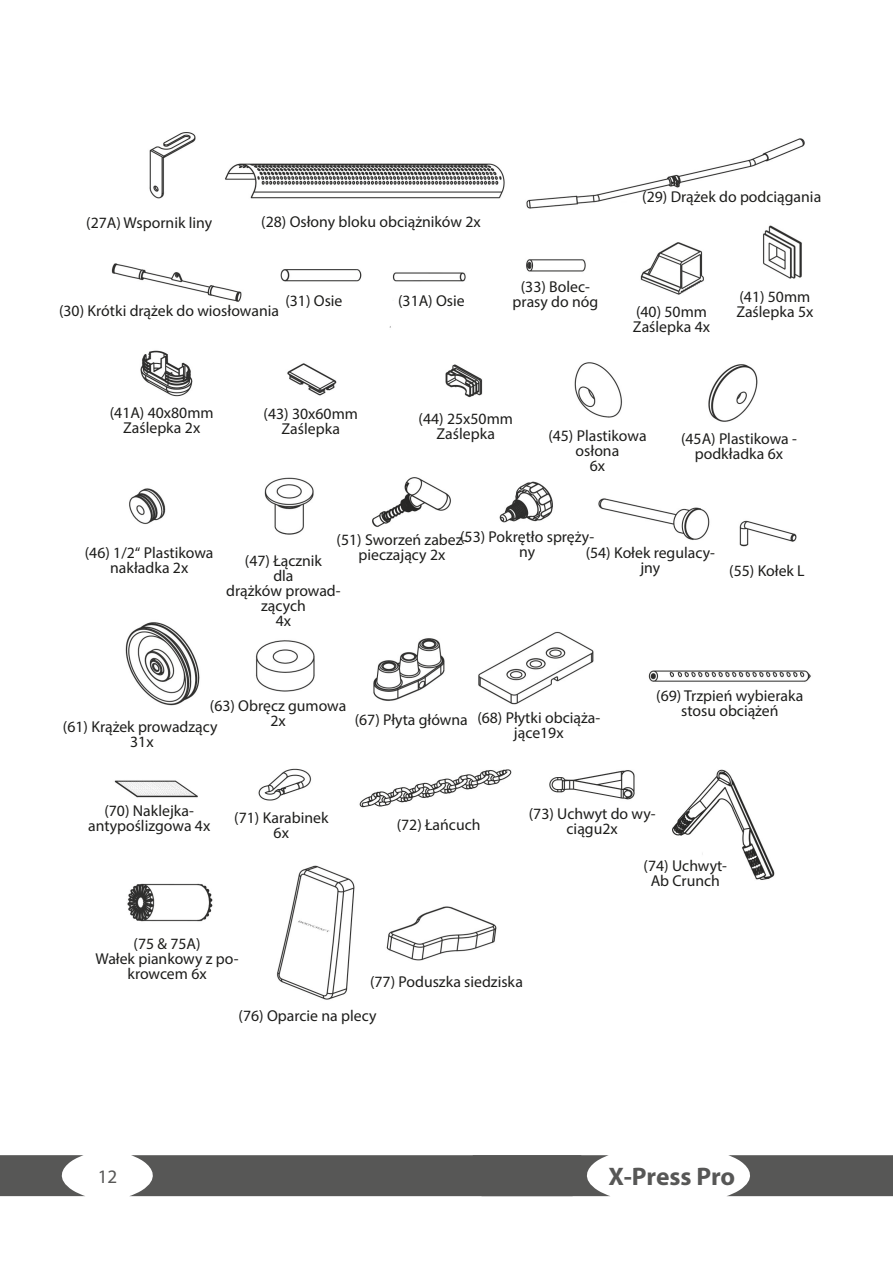
<style>
.page{position:relative;width:893px;height:1263px;background:#fff}
.page>*{position:absolute;margin:0;border:0;box-sizing:border-box;transform-origin:0 0}
.t1{font:700 25.5px "Myriad Pro";letter-spacing:-.005em;color:#575756}
.t2{font:19.05px "Myriad Pro";color:#575756}
.t3{font:15.75px/15px "Myriad Pro";color:#1d1d1b;text-align:center}
</style>
<div class="page">
<img style="left:111px;top:132px;width:700px;height:868px">
<svg style="left:0;top:1155px;width:85px;height:41px"></svg>
<svg style="left:130px;top:1155px;width:480px;height:41px;background:#626261"></svg>
<svg style="left:727px;top:1155px;width:166px;height:41px;background:#686867"></svg>
<p class="t3" style="left:86px;top:215px;width:127px">(27A) Wspornik liny</p>
<p class="t3" style="left:261px;top:214px;width:221px">(28) Osłony bloku obciążników 2x</p>
<p class="t3" style="left:59px;top:303px;width:221px">(30) Krótki drążek do wiosłowania</p>
<p class="t3" style="left:285px;top:293px;width:59px">(31) Osie</p>
<p class="t3" style="left:398px;top:293px;width:68px">(31A) Osie</p>
<p class="t3" style="left:521px;top:279px;width:71px">(33) Bolec-</p>
<p class="t3" style="left:513px;top:294px;width:87px">prasy do nóg</p>
<p class="t3" style="left:642px;top:188px;width:180px">(29) Drążek do podciągania</p>
<p class="t3" style="left:636px;top:304px;width:72px">(40) 50mm</p>
<p class="t3" style="left:633px;top:319px;width:79px">Zaślepka 4x</p>
<p class="t3" style="left:739px;top:289px;width:72px">(41) 50mm</p>
<p class="t3" style="left:736px;top:304px;width:79px">Zaślepka 5x</p>
<p class="t3" style="left:110px;top:405px;width:105px">(41A) 40x80mm</p>
<p class="t3" style="left:123px;top:420px;width:79px">Zaślepka 2x</p>
<p class="t3" style="left:264px;top:406px;width:96px">(43) 30x60mm</p>
<p class="t3" style="left:282px;top:421px;width:60px">Zaślepka</p>
<p class="t3" style="left:419px;top:411px;width:96px">(44) 25x50mm</p>
<p class="t3" style="left:437px;top:426px;width:60px">Zaślepka</p>
<p class="t3" style="left:548px;top:428px;width:100px">(45) Plastikowa</p>
<p class="t3" style="left:576px;top:443px;width:45px">osłona</p>
<p class="t3" style="left:590px;top:458px;width:17px">6x</p>
<p class="t3" style="left:681px;top:430px;width:117px">(45A) Plastikowa -</p>
<p class="t3" style="left:695px;top:445px;width:90px">podkładka 6x</p>
<p class="t3" style="left:460px;top:529px;width:136px">(53) Pokrętło spręży&shy;ny</p>
<p class="t3" style="left:337px;top:532px;width:132px">(51) Sworzeń zabez&shy;pieczający 2x</p>
<p class="t3" style="left:586px;top:544px;width:131px">(54) Kołek regulacy&shy;jny</p>
<p class="t3" style="left:85px;top:545px;width:130px">(46) 1/2“ Plastikowa nakładka 2x</p>
<p class="t3" style="left:245px;top:553px;width:79px">(47) Łącznik</p>
<p class="t3" style="left:273px;top:568px;width:22px">dla</p>
<p class="t3" style="left:226px;top:583px;width:116px">drążków prowad&shy;zących</p>
<p class="t3" style="left:276px;top:613px;width:17px">4x</p>
<p class="t3" style="left:729px;top:563px;width:77px">(55) Kołek L</p>
<p class="t3" style="left:210px;top:698px;width:138px">(63) Obręcz gumowa</p>
<p class="t3" style="left:270px;top:713px;width:17px">2x</p>
<p class="t3" style="left:355px;top:711px;width:115px">(67) Płyta główna</p>
<p class="t3" style="left:477px;top:710px;width:124px">(68) Płytki obciąża&shy;jące19x</p>
<p class="t3" style="left:63px;top:719px;width:156px">(61) Krążek prowadzący</p>
<p class="t3" style="left:130px;top:734px;width:25px">31x</p>
<p class="t3" style="left:656px;top:688px;width:149px">(69) Trzpień wybieraka stosu obciążeń</p>
<p class="t3" style="left:104px;top:803px;width:91px">(70) Naklejka-</p>
<p class="t3" style="left:88px;top:818px;width:124px">antypoślizgowa 4x</p>
<p class="t3" style="left:234px;top:810px;width:96px">(71) Karabinek</p>
<p class="t3" style="left:274px;top:825px;width:17px">6x</p>
<p class="t3" style="left:134px;top:936px;width:68px">(75 &amp; 75A)</p>
<p class="t3" style="left:96px;top:951px;width:145px">Wałek piankowy z po&shy;krowcem 6x</p>
<p class="t3" style="left:397px;top:817px;width:85px">(72) Łańcuch</p>
<p class="t3" style="left:529px;top:806px;width:128px">(73) Uchwyt do wy&shy;ciągu2x</p>
<p class="t3" style="left:644px;top:858px;width:85px">(74) Uchwyt-</p>
<p class="t3" style="left:651px;top:873px;width:71px">Ab Crunch</p>
<p class="t3" style="left:370px;top:974px;width:154px">(77) Poduszka siedziska</p>
<p class="t3" style="left:239px;top:1008px;width:139px">(76) Oparcie na plecy</p>
<p class="t2" style="left:98px;top:1165px;width:21px">12</p>
<h1 class="t1" style="left:608px;top:1159px;width:128px">X-Press Pro</h1>
</div>
